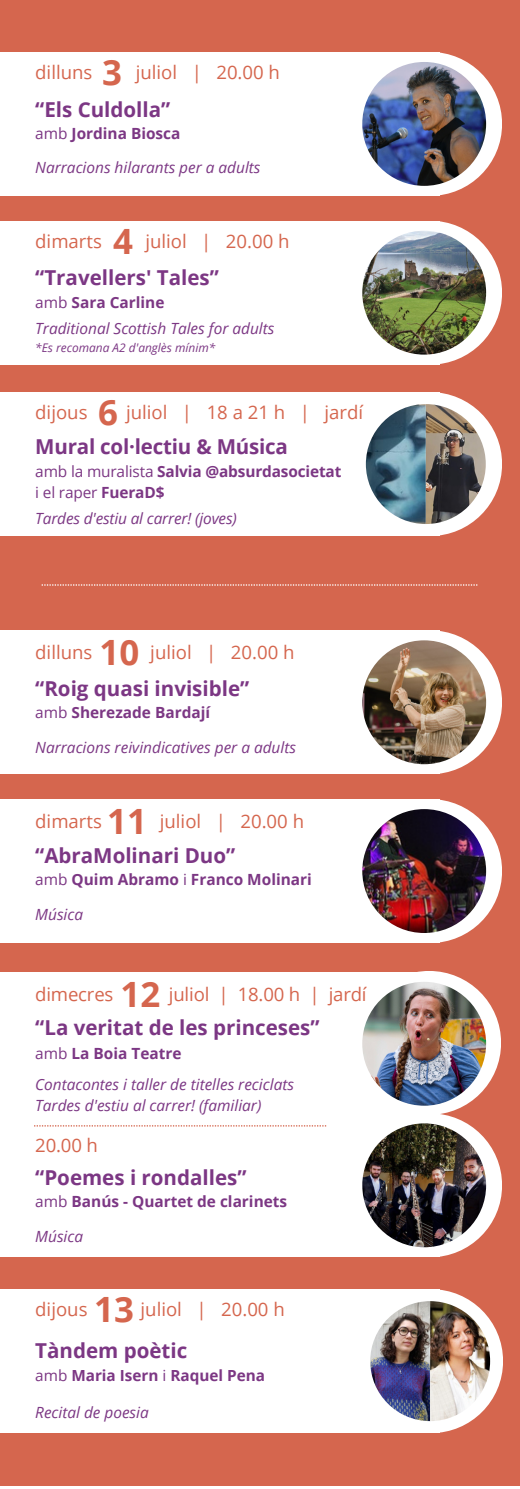
<style>
.page{position:relative;width:520px;height:1489px;background:#fff}
.page>*{position:absolute;margin:0;border:0;box-sizing:border-box;transform-origin:0 0}
.t1{font:700 34.82px "Open Sans";color:#d5664e}
.t2{font:700 20.47px "Open Sans";color:#7c3784}
.t3{font:18.55px "Open Sans";color:#d5664e}
.t4{font:italic 15.4px "Open Sans";color:#7c3784}
.t5{font:700 15.4px "Open Sans";color:#7c3784}
.t6{font:15.4px "Open Sans";letter-spacing:-.01em;color:#7c3784}
.t7{font:700 15.22px "Open Sans";color:#7c3784}
.t8{font:italic 11.9px "Open Sans";color:#7c3784}
.s1{font-weight:400}
.s2{font-weight:700}
</style>
<div class="page">
<div style="left:0;top:0;width:520px;height:1485px;background:#d5664e"></div>
<div style="left:0;top:630px;width:440px;height:144px;background:#fff"></div>
<div style="left:0;top:52px;width:440px;height:143px;background:#fff"></div>
<div style="left:0;top:799px;width:440px;height:143px;background:#fff"></div>
<div style="left:0;top:221px;width:440px;height:143px;background:#fff"></div>
<div style="left:0;top:971px;width:440px;height:144px;background:#fff"></div>
<div style="left:0;top:392px;width:440px;height:143px;background:#fff"></div>
<div style="left:0;top:1289px;width:440px;height:143px;background:#fff"></div>
<div style="left:0;top:1113px;width:440px;height:143px;background:#fff"></div>
<div style="left:358px;top:630px;width:144px;height:144px;background:#fff;border-radius:50%"></div>
<div style="left:358px;top:52px;width:144px;height:144px;background:#fff;border-radius:50%"></div>
<div style="left:358px;top:799px;width:144px;height:144px;background:#fff;border-radius:50%"></div>
<div style="left:358px;top:221px;width:144px;height:143px;background:#fff;border-radius:50%"></div>
<div style="left:357px;top:971px;width:144px;height:143px;background:#fff;border-radius:50%"></div>
<div style="left:358px;top:392px;width:144px;height:144px;background:#fff;border-radius:50%"></div>
<div style="left:359px;top:1289px;width:144px;height:143px;background:#fff;border-radius:50%"></div>
<div style="left:358px;top:1113px;width:144px;height:144px;background:#fff;border-radius:50%"></div>
<img style="left:362px;top:640px;width:124px;height:124px;border-radius:50%">
<img style="left:362px;top:62px;width:124px;height:124px;border-radius:50%">
<img style="left:362px;top:809px;width:124px;height:124px;border-radius:50%">
<img style="left:362px;top:231px;width:124px;height:123px;border-radius:50%">
<img style="left:362px;top:981px;width:124px;height:124px;border-radius:50%">
<img style="left:362px;top:1123px;width:124px;height:124px;border-radius:50%">
<svg style="left:34px;top:1125px;width:292px;height:1px"></svg>
<img style="left:366px;top:404px;width:120px;height:120px">
<svg style="left:42px;top:584px;width:435px;height:1px"></svg>
<img style="left:370px;top:1301px;width:120px;height:120px">
<p class="t1" style="left:102px;top:48px;width:21px">3</p>
<p class="t3" style="left:35px;top:59px;width:59px">dilluns</p>
<p class="t3" style="left:136px;top:59px;width:146px">juliol | 20.00 h</p>
<p class="t2" style="left:35px;top:95px;width:137px">“Els Culdolla”</p>
<p class="t5" style="left:35px;top:122px;width:147px"><span class="s1">amb</span> Jordina Biosca</p>
<p class="t4" style="left:35px;top:157px;width:227px">Narracions hilarants per a adults</p>
<p class="t1" style="left:113px;top:217px;width:21px">4</p>
<p class="t3" style="left:35px;top:228px;width:68px">dimarts</p>
<p class="t3" style="left:145px;top:228px;width:146px">juliol | 20.00 h</p>
<p class="t2" style="left:35px;top:263px;width:185px">“Travellers' Tales”</p>
<p class="t5" style="left:35px;top:291px;width:131px"><span class="s1">amb</span> Sara Carline</p>
<p class="t4" style="left:35px;top:318px;width:241px">Traditional Scottish Tales for adults</p>
<p class="t8" style="left:35px;top:339px;width:182px">*Es recomana A2 d'anglès mínim*</p>
<p class="t1" style="left:98px;top:387px;width:21px">6</p>
<p class="t3" style="left:35px;top:399px;width:54px">dijous</p>
<p class="t3" style="left:126px;top:399px;width:239px">juliol | 18 a 21 h | jardí</p>
<p class="t2" style="left:35px;top:432px;width:254px">Mural col·lectiu &amp; Música</p>
<p class="t5" style="left:35px;top:460px;width:308px"><span class="s1">amb la muralista</span> Salvia @absurdasocietat</p>
<p class="t6" style="left:35px;top:481px;width:131px">i el raper <span class="s2">FueraD$</span></p>
<p class="t4" style="left:35px;top:508px;width:203px">Tardes d'estiu al carrer! (joves)</p>
<p class="t1" style="left:99px;top:628px;width:41px">10</p>
<p class="t3" style="left:35px;top:639px;width:59px">dilluns</p>
<p class="t3" style="left:150px;top:639px;width:146px">juliol | 20.00 h</p>
<p class="t2" style="left:35px;top:674px;width:216px">“Roig quasi invisible”</p>
<p class="t5" style="left:35px;top:701px;width:176px"><span class="s1">amb</span> Sherezade Bardají</p>
<p class="t4" style="left:35px;top:736px;width:262px">Narracions reivindicatives per a adults</p>
<p class="t1" style="left:107px;top:796px;width:41px">11</p>
<p class="t3" style="left:35px;top:808px;width:68px">dimarts</p>
<p class="t3" style="left:160px;top:808px;width:146px">juliol | 20.00 h</p>
<p class="t2" style="left:35px;top:841px;width:202px">“AbraMolinari Duo”</p>
<p class="t5" style="left:35px;top:868px;width:278px"><span class="s1">amb</span> Quim Abramo <span class="s1">i</span> Franco Molinari</p>
<p class="t4" style="left:35px;top:903px;width:49px">Música</p>
<p class="t1" style="left:121px;top:969px;width:41px">12</p>
<p class="t3" style="left:35px;top:981px;width:80px">dimecres</p>
<p class="t3" style="left:169px;top:981px;width:199px">juliol | 18.00 h | jardí</p>
<p class="t2" style="left:35px;top:1013px;width:286px">“La veritat de les princeses”</p>
<p class="t5" style="left:35px;top:1042px;width:148px"><span class="s1">amb</span> La Boia Teatre</p>
<p class="t4" style="left:35px;top:1073px;width:260px">Contacontes i taller de titelles reciclats</p>
<p class="t4" style="left:35px;top:1094px;width:228px">Tardes d'estiu al carrer! (familiar)</p>
<p class="t3" style="left:35px;top:1131px;width:64px">20.00 h</p>
<p class="t2" style="left:35px;top:1162px;width:213px">“Poemes i rondalles”</p>
<p class="t5" style="left:35px;top:1190px;width:253px"><span class="s1">amb</span> Banús - Quartet de clarinets</p>
<p class="t4" style="left:35px;top:1225px;width:49px">Música</p>
<p class="t1" style="left:94px;top:1284px;width:41px">13</p>
<p class="t3" style="left:35px;top:1295px;width:54px">dijous</p>
<p class="t3" style="left:141px;top:1295px;width:146px">juliol | 20.00 h</p>
<p class="t2" style="left:35px;top:1336px;width:153px">Tàndem poètic</p>
<p class="t7" style="left:35px;top:1364px;width:231px"><span class="s1">amb</span> Maria Isern <span class="s1">i</span> Raquel Pena</p>
<p class="t4" style="left:35px;top:1401px;width:115px">Recital de poesia</p>
</div>
